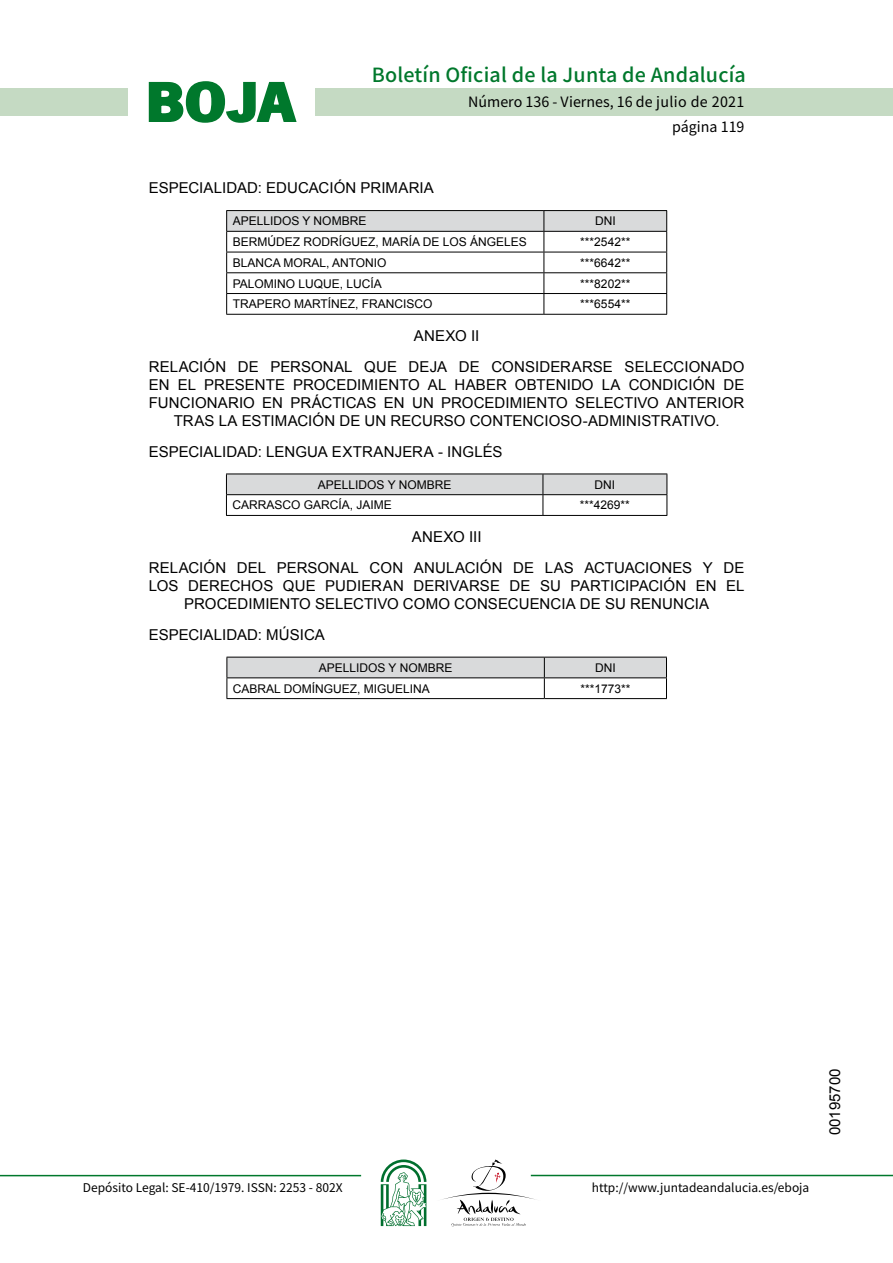
<style>
.page{position:relative;width:893px;height:1263px;background:#fff}
.page>*{position:absolute;margin:0;border:0;box-sizing:border-box;transform-origin:0 0}
.t1{font:700 57.75px "News Got T";color:#00782c;scale:1.14 1}
.t2{font:500 19.5px "Noto Sans HK";letter-spacing:.01em;color:#00782c}
.t3{font:15px/18px "Arial";letter-spacing:.005em;color:#000;text-align:center}
.t4{font:14.25px/24.5px "Noto Sans HK";color:#000;text-align:right}
.t5{font:12px "Arial";color:#000}
.t6{font:12px "Noto Sans HK";color:#000}
</style>
<div class="page">
<div style="left:315px;top:88px;width:577px;height:28px;background:#c5dac3"></div>
<div style="left:0;top:88px;width:128px;height:28px;background:#c5dac3"></div>
<hr style="left:0;top:1175px;width:361px;height:1px;background:#00782c">
<hr style="left:531px;top:1175px;width:361px;height:1px;background:#00782c">
<svg style="left:148px;top:81px;width:149px;height:42px"></svg>
<svg style="left:442px;top:1159px;width:100px;height:67px"></svg>
<svg style="left:381px;top:1160px;width:45px;height:66px"></svg>
<hr style="left:226px;top:210px;width:318px;height:1px;background:#000">
<hr style="left:544px;top:210px;width:123px;height:1px;background:#000">
<svg style="left:226px;top:211px;width:441px;height:103px"></svg>
<hr style="left:226px;top:314px;width:318px;height:1px;background:#000">
<hr style="left:544px;top:314px;width:123px;height:1px;background:#000">
<svg style="left:226px;top:474px;width:441px;height:41px"></svg>
<hr style="left:226px;top:515px;width:317px;height:1px;background:#000">
<hr style="left:543px;top:515px;width:124px;height:1px;background:#000">
<svg style="left:226px;top:657px;width:441px;height:41px"></svg>
<hr style="left:226px;top:698px;width:318px;height:1px;background:#000">
<hr style="left:544px;top:698px;width:123px;height:1px;background:#000">
<h1 class="t1" style="left:145px;top:68px;width:133px">BOJA</h1>
<h2 class="t2" style="left:372px;top:64px;width:375px">Boletín Oficial de la Junta de Andalucía</h2>
<p class="t4" style="left:468px;top:90px;width:278px">Número 136 - Viernes, 16 de julio de 2021 página 119</p>
<p class="t3" style="left:149px;top:179px;width:286px">ESPECIALIDAD: EDUCACIÓN PRIMARIA</p>
<p class="t5" style="left:233px;top:213px;width:135px">APELLIDOS Y NOMBRE</p>
<p class="t5" style="left:595px;top:213px;width:22px">DNI</p>
<p class="t5" style="left:233px;top:234px;width:296px">BERMÚDEZ RODRÍGUEZ, MARÍA DE LOS ÁNGELES</p>
<p class="t5" style="left:580px;top:234px;width:52px">***2542**</p>
<p class="t5" style="left:233px;top:255px;width:155px">BLANCA MORAL, ANTONIO</p>
<p class="t5" style="left:580px;top:255px;width:52px">***6642**</p>
<p class="t5" style="left:233px;top:275px;width:151px">PALOMINO LUQUE, LUCÍA</p>
<p class="t5" style="left:580px;top:275px;width:52px">***8202**</p>
<p class="t5" style="left:233px;top:296px;width:201px">TRAPERO MARTÍNEZ, FRANCISCO</p>
<p class="t5" style="left:580px;top:296px;width:52px">***6554**</p>
<p class="t3" style="left:149px;top:321px;width:597px;line-height:30.8px">ANEXO II<br>RELACIÓN DE PERSONAL QUE DEJA DE CONSIDERARSE SELECCIONADO</p>
<p class="t3" style="left:149px;top:376px;width:597px">EN EL PRESENTE PROCEDIMIENTO AL HABER OBTENIDO LA CONDICIÓN DE<br>FUNCIONARIO EN PRÁCTICAS EN UN PROCEDIMIENTO SELECTIVO ANTERIOR<br>TRAS LA ESTIMACIÓN DE UN RECURSO CONTENCIOSO-ADMINISTRATIVO.</p>
<p class="t3" style="left:149px;top:442px;width:355px">ESPECIALIDAD: LENGUA EXTRANJERA - INGLÉS</p>
<p class="t5" style="left:318px;top:477px;width:135px">APELLIDOS Y NOMBRE</p>
<p class="t5" style="left:594px;top:477px;width:22px">DNI</p>
<p class="t5" style="left:232px;top:497px;width:161px">CARRASCO GARCÍA, JAIME</p>
<p class="t5" style="left:580px;top:497px;width:52px">***4269**</p>
<p class="t3" style="left:149px;top:522px;width:597px;line-height:30.8px">ANEXO III<br>RELACIÓN DEL PERSONAL CON ANULACIÓN DE LAS ACTUACIONES Y DE</p>
<p class="t3" style="left:149px;top:577px;width:597px">LOS DERECHOS QUE PUDIERAN DERIVARSE DE SU PARTICIPACIÓN EN EL<br>PROCEDIMIENTO SELECTIVO COMO CONSECUENCIA DE SU RENUNCIA</p>
<p class="t3" style="left:149px;top:626px;width:177px">ESPECIALIDAD: MÚSICA</p>
<p class="t5" style="left:319px;top:660px;width:135px">APELLIDOS Y NOMBRE</p>
<p class="t5" style="left:595px;top:660px;width:22px">DNI</p>
<p class="t5" style="left:233px;top:681px;width:198px">CABRAL DOMÍNGUEZ, MIGUELINA</p>
<p class="t5" style="left:580px;top:681px;width:52px">***1773**</p>
<p class="t6" style="left:83px;top:1181px;width:261px">Depósito Legal: SE-410/1979. ISSN: 2253 - 802X</p>
<p class="t6" style="left:592px;top:1181px;width:219px">http://www.juntadeandalucia.es/eboja</p>
<p class="t3" style="left:826px;top:1135px;width:68px;rotate:-90deg">00195700</p>
</div>
